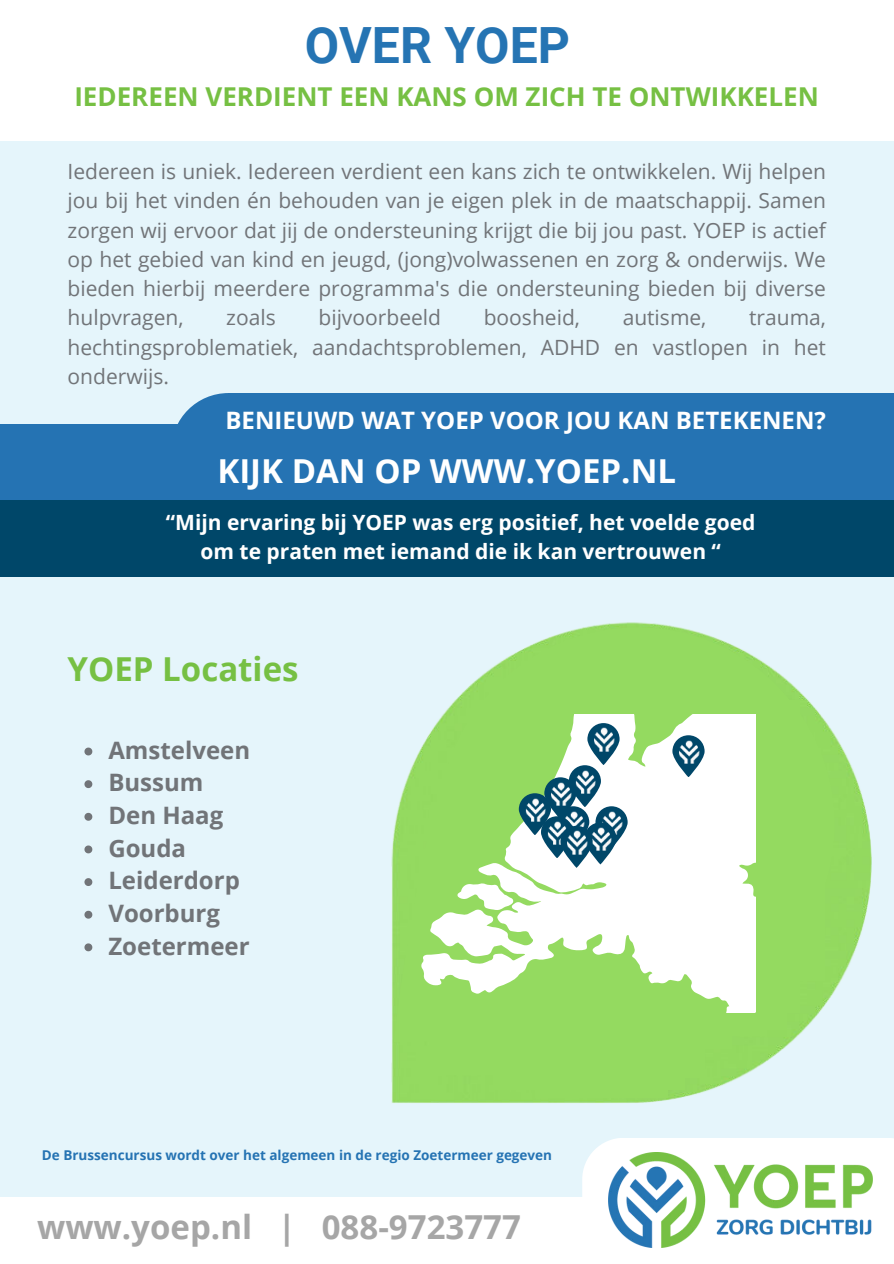
<style>
.page{position:relative;width:894px;height:1264px;background:#fff}
.page>*{position:absolute;margin:0;border:0;box-sizing:border-box;transform-origin:0 0}
.t1{font:700 49.95px "Roboto";color:#2574b3}
.t2{font:700 33px "Open Sans";color:#a6a6a6}
.t3{font:700 33px "Open Sans";color:#fff}
.t4{font:700 33px "Open Sans";color:#76c043}
.t5{font:700 25.95px "Open Sans";color:#76c043}
.t6{font:700 24px/32.7px "Open Sans";color:#717478}
.t7{font:700 24px "Open Sans";color:#fff}
.t8{font:21px/29.2px "Open Sans";color:#717478;text-align:justify}
.t9{font:700 21px/29.2px "Open Sans";color:#fff;text-align:center}
.t10{font:700 13.5px "Open Sans";color:#2573b3}
</style>
<div class="page">
<div style="left:0;top:141px;width:893px;height:1055px;background:#e5f5fb"></div>
<img style="left:391px;top:839px;width:401px;height:264px">
<div style="left:582px;top:1138px;width:311px;height:110px;background:#fff"></div>
<img style="left:608px;top:1152px;width:264px;height:95px">
<div style="left:0;top:424px;width:893px;height:77px;background:#2573b3"></div>
<div style="left:228px;top:393px;width:665px;height:77px;background:#2573b3"></div>
<div style="left:171px;top:393px;width:114px;height:114px;background:#2573b3;border-radius:50%"></div>
<div style="left:0;top:499px;width:893px;height:77px;background:#004769"></div>
<svg style="left:393px;top:622px;width:479px;height:420px"></svg>
<svg style="left:445px;top:636px;width:380px;height:380px;fill:#94da60"></svg>
<div style="left:429px;top:807px;width:247px;height:267px;background:#94da60"></div>
<svg style="left:84px;top:747px;width:8px;height:8px"></svg>
<svg style="left:84px;top:780px;width:8px;height:8px"></svg>
<svg style="left:84px;top:812px;width:8px;height:8px"></svg>
<svg style="left:84px;top:845px;width:8px;height:8px"></svg>
<svg style="left:84px;top:878px;width:8px;height:8px"></svg>
<svg style="left:84px;top:910px;width:8px;height:8px"></svg>
<svg style="left:84px;top:943px;width:8px;height:8px"></svg>
<div style="left:493px;top:777px;width:169px;height:313px;background:#94da60"></div>
<div style="left:534px;top:784px;width:133px;height:313px;background:#94da60"></div>
<div style="left:582px;top:777px;width:102px;height:313px;background:#94da60"></div>
<div style="left:534px;top:764px;width:170px;height:313px;background:#94da60"></div>
<div style="left:595px;top:723px;width:170px;height:312px;background:#94da60"></div>
<div style="left:616px;top:716px;width:170px;height:313px;background:#94da60"></div>
<div style="left:630px;top:699px;width:170px;height:313px;background:#94da60"></div>
<div style="left:655px;top:764px;width:170px;height:216px;background:#94da60"></div>
<svg style="left:423px;top:714px;width:332px;height:298px;fill:#fff"></svg>
<svg style="left:457px;top:883px;width:56px;height:27px"></svg>
<svg style="left:587px;top:723px;width:32px;height:41px"></svg>
<img style="left:591px;top:728px;width:24px;height:23px">
<svg style="left:672px;top:735px;width:32px;height:42px"></svg>
<img style="left:676px;top:740px;width:24px;height:23px">
<svg style="left:518px;top:793px;width:33px;height:41px"></svg>
<img style="left:523px;top:798px;width:23px;height:23px">
<div style="left:557px;top:806px;width:32px;height:41px;background:#004769;border-radius:16px"></div>
<img style="left:566px;top:811px;width:19px;height:16px">
<svg style="left:595px;top:806px;width:32px;height:41px"></svg>
<img style="left:599px;top:811px;width:24px;height:23px">
<svg style="left:568px;top:765px;width:32px;height:41px"></svg>
<img style="left:573px;top:770px;width:23px;height:23px">
<svg style="left:544px;top:777px;width:32px;height:42px"></svg>
<img style="left:548px;top:782px;width:24px;height:23px">
<svg style="left:584px;top:822px;width:32px;height:42px"></svg>
<img style="left:588px;top:827px;width:24px;height:23px">
<svg style="left:541px;top:816px;width:32px;height:41px"></svg>
<img style="left:545px;top:821px;width:23px;height:23px">
<svg style="left:560px;top:825px;width:32px;height:42px"></svg>
<img style="left:564px;top:830px;width:24px;height:24px">
<h1 class="t1" style="left:304px;top:10px;width:267px">OVER YOEP</h1>
<p class="t5" style="left:74px;top:79px;width:745px">IEDEREEN VERDIENT EEN KANS OM ZICH TE ONTWIKKELEN</p>
<p class="t8" style="left:68px;top:156px;width:759px">Iedereen is uniek. Iedereen verdient een kans zich te ontwikkelen. Wij helpen jou bij het vinden én behouden van je eigen plek in de maatschappij. Samen zorgen wij ervoor dat jij de ondersteuning krijgt die bij jou past. YOEP is actief op het gebied van kind en jeugd, (jong)volwassenen en zorg &amp; onderwijs. We bieden hierbij meerdere programma's die ondersteuning bieden bij diverse hulpvragen,</p>
<p class="t8" style="left:226px;top:302px;width:51px">zoals</p>
<p class="t8" style="left:318px;top:302px;width:124px">bijvoorbeeld</p>
<p class="t8" style="left:483px;top:302px;width:98px">boosheid,</p>
<p class="t8" style="left:622px;top:302px;width:85px">autisme,</p>
<p class="t8" style="left:68px;top:302px;width:759px;text-indent:681px">trauma, hechtingsproblematiek, aandachtsproblemen, ADHD en vastlopen in het onderwijs.</p>
<p class="t7" style="left:225px;top:403px;width:602px">BENIEUWD WAT YOEP VOOR JOU KAN BETEKENEN?</p>
<h2 class="t3" style="left:217px;top:447px;width:460px">KIJK DAN OP WWW.YOEP.NL</h2>
<p class="t9" style="left:166px;top:507px;width:591px">“Mijn ervaring bij YOEP was erg positief, het voelde goed om te praten met iemand die ik kan vertrouwen “</p>
<h2 class="t4" style="left:68px;top:645px;width:232px">YOEP Locaties</h2>
<p class="t6" style="left:108px;top:733px;width:143px">Amstelveen<br>Bussum<br>Den Haag<br>Gouda<br>Leiderdorp<br>Voorburg<br>Zoetermeer</p>
<p class="t10" style="left:42px;top:1145px;width:511px">De Brussencursus wordt over het algemeen in de regio Zoetermeer gegeven</p>
<h2 class="t2" style="left:37px;top:1204px;width:485px">www.yoep.nl | 088-9723777</h2>
</div>
